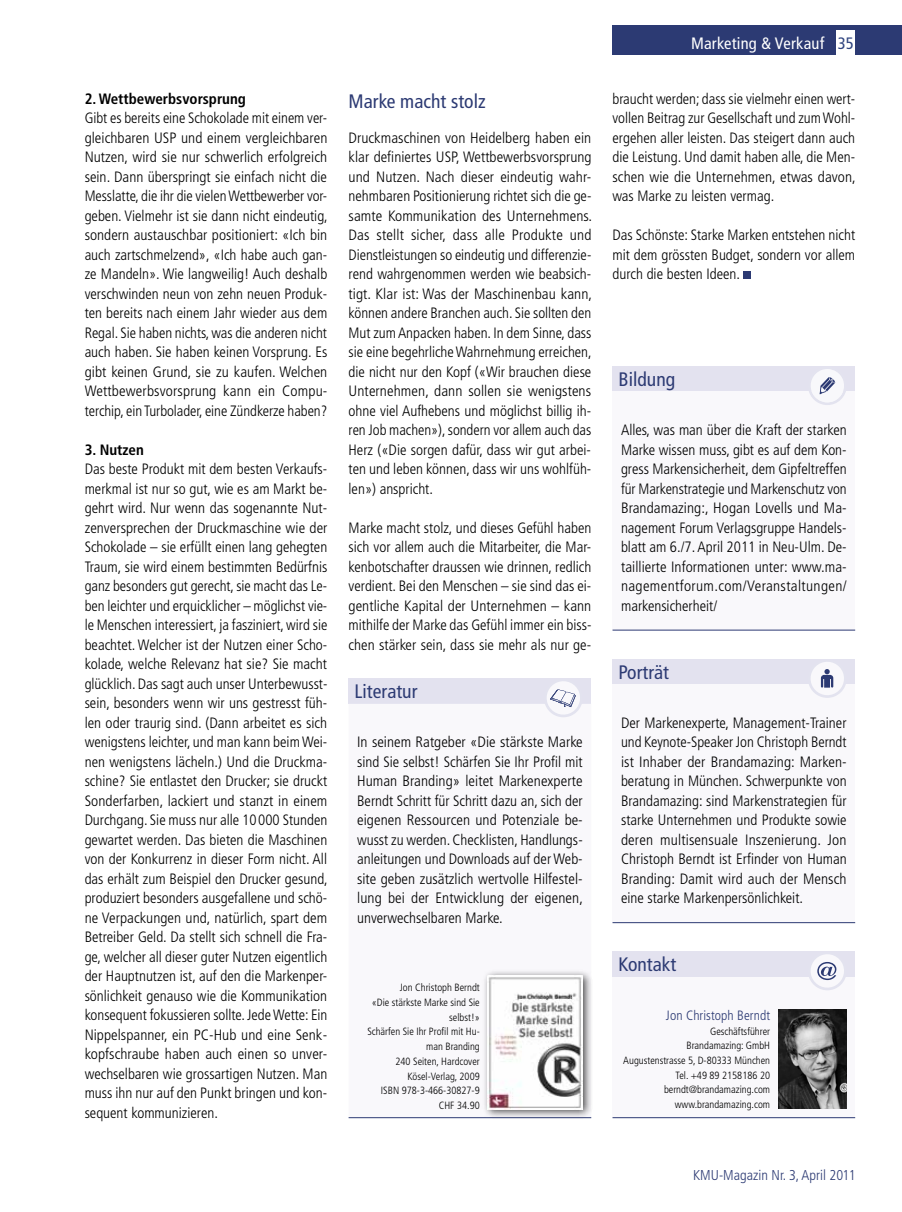
<style>
.page{position:relative;width:902px;height:1212px;background:#fff}
.page>*{position:absolute;margin:0;border:0;box-sizing:border-box;transform-origin:0 0}
.t1{font:condensed 19.5px "Frutiger LT Std";letter-spacing:.005em;color:#2c3a73}
.t2{font:condensed 16.5px "Frutiger LT Std";letter-spacing:.015em;color:#fff}
.t3{font:300 condensed 15px/19.5px "Frutiger LT Std";color:#000;text-align:justify}
.t4{font:700 condensed 15px "Frutiger LT Std";color:#000}
.t5{font:300 condensed 14.25px "Frutiger LT Std";color:#2c3a73}
.t6{font:300 condensed 13.5px "Frutiger LT Std";letter-spacing:.005em;color:#2c3a73}
.t7{font:300 condensed 10.5px/14.7px "Frutiger LT Std";color:#000;text-align:right}
.s1{color:#304580}
</style>
<div class="page">
<div style="left:612px;top:26px;width:289px;height:29px;background:#2c3a73"></div>
<div style="left:836px;top:31px;width:19px;height:27px;background:#fff"></div>
<div style="left:743px;top:272px;width:7px;height:7px;background:#2c3a73"></div>
<div style="left:612px;top:951px;width:243px;height:26px;background:#e3e2ef"></div>
<div style="left:612px;top:977px;width:243px;height:141px;background:#f9f8fb"></div>
<hr style="left:612px;top:1117px;width:243px;height:1px;background:#2c3a73">
<img style="left:778px;top:1010px;width:68px;height:98px">
<svg style="left:809px;top:954px;width:37px;height:36px"></svg>
<div style="left:612px;top:366px;width:243px;height:26px;background:#e3e2ef"></div>
<div style="left:612px;top:392px;width:243px;height:238px;background:#f9f8fb"></div>
<hr style="left:612px;top:630px;width:243px;height:1px;background:#2c3a73">
<svg style="left:805px;top:369px;width:44px;height:36px"></svg>
<div style="left:612px;top:659px;width:243px;height:25px;background:#e3e2ef"></div>
<div style="left:612px;top:684px;width:243px;height:239px;background:#f9f8fb"></div>
<hr style="left:612px;top:922px;width:243px;height:1px;background:#2c3a73">
<svg style="left:809px;top:662px;width:37px;height:36px"></svg>
<div style="left:348px;top:678px;width:243px;height:26px;background:#e3e2ef"></div>
<hr style="left:348px;top:1117px;width:243px;height:1px;background:#2c3a73">
<svg style="left:545px;top:681px;width:37px;height:36px"></svg>
<div style="left:482px;top:969px;width:111px;height:150px;background:#000;opacity:.7"></div>
<img style="left:488px;top:975px;width:94px;height:134px">
<p class="t4" style="left:85px;top:90px;width:163px">2. Wettbewerbsvorsprung</p>
<p class="t3" style="left:85px;top:109px;width:245px">Gibt es bereits eine Schokolade mit einem ver&shy;gleichbaren USP und einem vergleichbaren Nutzen, wird sie nur schwerlich erfolgreich sein. Dann überspringt sie einfach nicht die Messlatte, die ihr die vielen Wettbewerber vor&shy;geben. Vielmehr ist sie dann nicht eindeutig, sondern austauschbar positioniert: «Ich bin auch zartschmelzend», «Ich habe auch gan&shy;ze Mandeln». Wie langweilig! Auch deshalb verschwinden neun von zehn neuen Produk&shy;ten bereits nach einem Jahr wieder aus dem Regal. Sie haben nichts, was die anderen nicht auch haben. Sie haben keinen Vorsprung. Es gibt keinen Grund, sie zu kaufen. Welchen Wettbewerbsvorsprung kann ein Compu&shy;terchip, ein Turbolader, eine Zündkerze haben?</p>
<p class="t4" style="left:85px;top:441px;width:61px">3. Nutzen</p>
<p class="t3" style="left:85px;top:460px;width:245px">Das beste Produkt mit dem besten Verkaufs&shy;merkmal ist nur so gut, wie es am Markt be&shy;gehrt wird. Nur wenn das sogenannte Nut&shy;zenversprechen der Druckmaschine wie der Schokolade – sie erfüllt einen lang gehegten Traum, sie wird einem bestimmten Bedürfnis ganz besonders gut gerecht, sie macht das Le&shy;ben leichter und erquicklicher – möglichst vie&shy;le Menschen interessiert, ja fasziniert, wird sie beachtet. Welcher ist der Nutzen einer Scho&shy;kolade, welche Relevanz hat sie? Sie macht glücklich. Das sagt auch unser Unterbewusst&shy;sein, besonders wenn wir uns gestresst füh&shy;len oder traurig sind. (Dann arbeitet es sich wenigstens leichter, und man kann beim Wei&shy;nen wenigstens lächeln.) Und die Druckma&shy;schine? Sie entlastet den Drucker; sie druckt Sonderfarben, lackiert und stanzt in einem Durchgang. Sie muss nur alle 10000 Stunden gewartet werden. Das bieten die Maschinen von der Konkurrenz in dieser Form nicht. All das erhält zum Beispiel den Drucker gesund, produziert besonders ausgefallene und schö&shy;ne Verpackungen und, natürlich, spart dem Betreiber Geld. Da stellt sich schnell die Fra&shy;ge, welcher all dieser guter Nutzen eigentlich der Hauptnutzen ist, auf den die Markenper&shy;sönlichkeit genauso wie die Kommunikation konsequent fokussieren sollte. Jede Wette: Ein Nippelspanner, ein PC-Hub und eine Senk&shy;kopfschraube haben auch einen so unver&shy;wechselbaren wie grossartigen Nutzen. Man muss ihn nur auf den Punkt bringen und kon&shy;sequent kommunizieren.</p>
<h1 class="t1" style="left:348px;top:90px;width:139px">Marke macht stolz</h1>
<p class="t3" style="left:348px;top:128px;width:245px">Druckmaschinen von Heidelberg haben ein klar definiertes USP, Wettbewerbsvorsprung und Nutzen. Nach dieser eindeutig wahr&shy;nehmbaren Positionierung richtet sich die ge&shy;samte Kommunikation des Unternehmens.<br>Das stellt sicher, dass alle Produkte und Dienstleistungen so eindeutig und differenzie&shy;rend wahrgenommen werden wie beabsich&shy;tigt. Klar ist: Was der Maschinenbau kann, können andere Branchen auch. Sie sollten den Mut zum Anpacken haben. In dem Sinne, dass sie eine begehrliche Wahrnehmung erreichen, die nicht nur den Kopf («Wir brauchen diese Unternehmen, dann sollen sie wenigstens ohne viel Aufhebens und möglichst billig ih&shy;ren Job machen»), sondern vor allem auch das Herz («Die sorgen dafür, dass wir gut arbei&shy;ten und leben können, dass wir uns wohlfüh&shy;len») anspricht.</p>
<p class="t3" style="left:348px;top:518px;width:244px">Marke macht stolz, und dieses Gefühl haben sich vor allem auch die Mitarbeiter, die Mar&shy;kenbotschafter draussen wie drinnen, redlich verdient. Bei den Menschen – sie sind das ei&shy;gentliche Kapital der Unternehmen – kann mithilfe der Marke das Gefühl immer ein biss&shy;chen stärker sein, dass sie mehr als nur ge-</p>
<h1 class="t1" style="left:354px;top:680px;width:64px">Literatur</h1>
<p class="t3" style="left:357px;top:733px;width:227px">In seinem Ratgeber «Die stärkste Marke sind Sie selbst! Schärfen Sie Ihr Profil mit Human Branding» leitet Markenexperte Berndt Schritt für Schritt dazu an, sich der eigenen Ressourcen und Potenziale be&shy;wusst zu werden. Checklisten, Handlungs&shy;anleitungen und Downloads auf der Web&shy;site geben zusätzlich wertvolle Hilfestel&shy;lung bei der Entwicklung der eigenen, unverwechselbaren Marke.</p>
<p class="t7" style="left:367px;top:980px;width:114px">Jon Christoph Berndt<br>«Die stärkste Marke sind Sie selbst!»<br>Schärfen Sie Ihr Profil mit Hu&shy;man Branding<br>240 Seiten, Hardcover<br>Kösel-Verlag, 2009<br>ISBN 978-3-466-30827-9<br>CHF 34.90</p>
<p class="t2" style="left:691px;top:33px;width:164px">Marketing &amp; Verkauf <span class="s1">35</span></p>
<p class="t3" style="left:612px;top:89px;width:245px">braucht werden; dass sie vielmehr einen wert&shy;vollen Beitrag zur Gesellschaft und zum Wohl&shy;ergehen aller leisten. Das steigert dann auch die Leistung. Und damit haben alle, die Men&shy;schen wie die Unternehmen, etwas davon, was Marke zu leisten vermag.</p>
<p class="t3" style="left:612px;top:226px;width:244px">Das Schönste: Starke Marken entstehen nicht mit dem grössten Budget, sondern vor allem durch die besten Ideen.</p>
<h1 class="t1" style="left:618px;top:368px;width:58px">Bildung</h1>
<p class="t3" style="left:621px;top:421px;width:227px">Alles, was man über die Kraft der starken Marke wissen muss, gibt es auf dem Kon&shy;gress Markensicherheit, dem Gipfeltreffen für Markenstrategie und Markenschutz von Brandamazing:, Hogan Lovells und Ma&shy;nagement Forum Verlagsgruppe Handels&shy;blatt am 6./7. April 2011 in Neu-Ulm. De&shy;taillierte Informationen unter: www.ma&shy;nagementforum.com/Veranstaltungen/ markensicherheit/</p>
<h1 class="t1" style="left:618px;top:661px;width:52px">Porträt</h1>
<p class="t3" style="left:621px;top:713px;width:227px">Der Markenexperte, Management-Trainer und Keynote-Speaker Jon Christoph Berndt ist Inhaber der Brandamazing: Marken&shy;beratung in München. Schwerpunkte von Brandamazing: sind Markenstrategien für starke Unternehmen und Produkte sowie deren multisensuale Inszenierung. Jon Christoph Berndt ist Erfinder von Human Branding: Damit wird auch der Mensch eine starke Markenpersönlichkeit.</p>
<h1 class="t1" style="left:618px;top:953px;width:59px">Kontakt</h1>
<p class="t6" style="left:666px;top:1007px;width:106px">Jon Christoph Berndt</p>
<p class="t7" style="left:623px;top:1024px;width:148px">Geschäftsführer<br>Brandamazing: GmbH<br>Augustenstrasse 5, D-80333 München<br>Tel. +49 89 2158186 20 berndt@brandamazing.com www.brandamazing.com</p>
<p class="t5" style="left:693px;top:1167px;width:164px">KMU-Magazin Nr. 3, April 2011</p>
</div>
